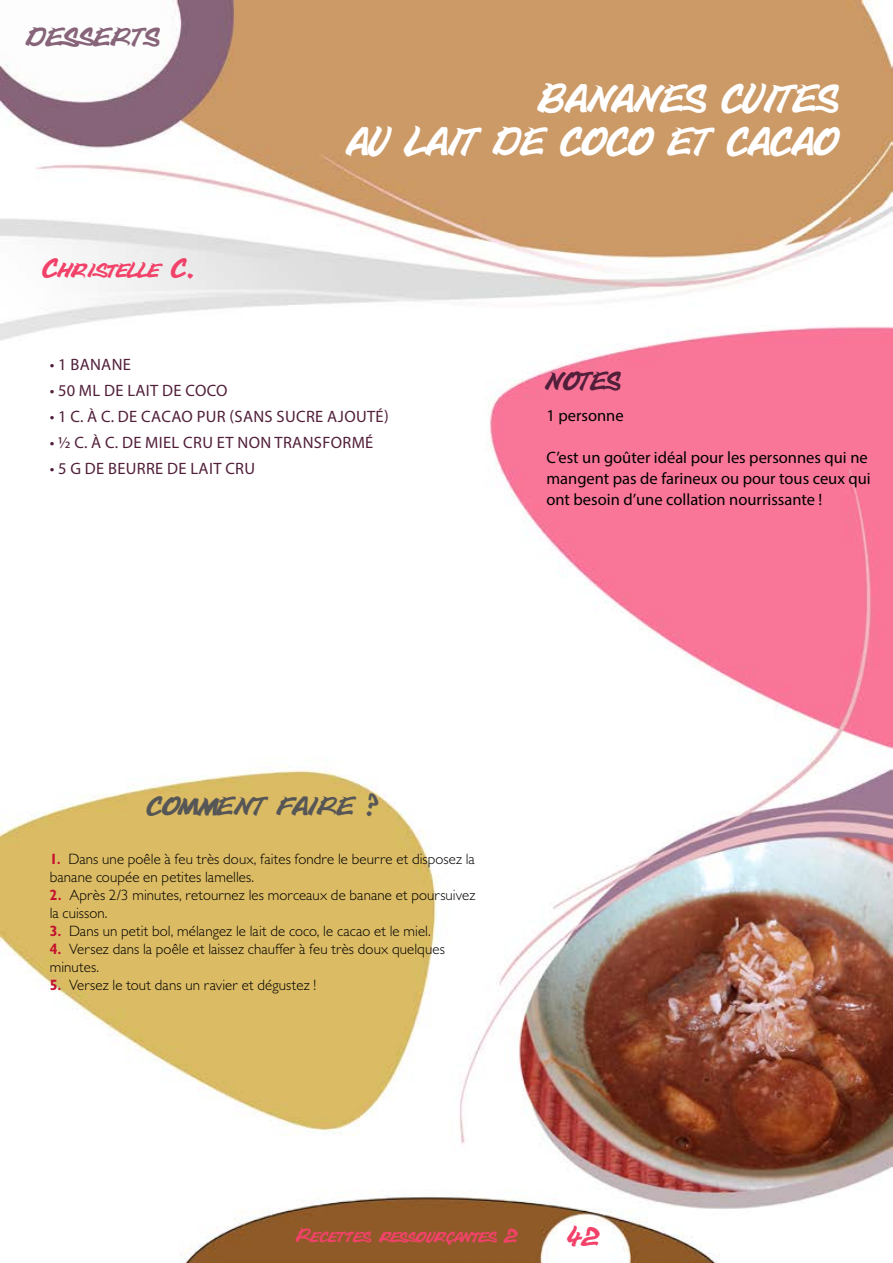
<style>
.page{position:relative;width:893px;height:1263px;background:#fff}
.page>*{position:absolute;margin:0;border:0;box-sizing:border-box;transform-origin:0 0}
.t1{font:36px/43.2px "Bottle Depot";color:#fff;text-align:right;scale:.93 1}
.t2{font:24px "Bottle Depot";color:#565656}
.t3{font:24px "Bottle Depot";color:#876479}
.t4{font:24px "Bottle Depot";color:#f24269}
.t5{font:24px "Bottle Depot";color:#511f3a;scale:.93 1}
.t6{font:18px "Bottle Depot";color:#f24269}
.t7{font:16.5px/21px "Myriad Pro";color:#000}
.t8{font:16.5px "Myriad Pro";color:#511f3a}
.t9{font:300 15px/18px "Gill Sans MT Pro";letter-spacing:.005em;color:#000}
.s1{font-weight:700;font-stretch:condensed;color:#c4122f}
</style>
<div class="page">
<img style="left:0;top:1px;width:893px;height:1262px">
<h2 class="t3" style="left:27px;top:20px;width:135px">DESSERTSESSERTS</h2>
<h2 class="t4" style="left:42px;top:250px;width:154px">Christelle C.</h2>
<h1 class="t1" style="left:347px;top:75px;width:531px">Ba na nes cuites<br>au lait de coco et cacao</h1>
<p class="t8" style="left:50px;top:355px;width:32px">• 1 banane</p>
<p class="t8" style="left:50px;top:380px;width:87px">• 50 mldelait</p>
<p class="t8" style="left:162px;top:380px;width:35px">de coco</p>
<p class="t8" style="left:50px;top:406px;width:103px">• 1 c. à c. de cacao</p>
<p class="t8" style="left:197px;top:406px;width:11px">pur</p>
<p class="t8" style="left:230px;top:406px;width:16px">(sans</p>
<p class="t8" style="left:277px;top:406px;width:11px">sucre</p>
<p class="t8" style="left:327px;top:406px;width:11px">ajout</p>
<p class="t8" style="left:376px;top:406px;width:15px">é)</p>
<p class="t8" style="left:50px;top:432px;width:105px">• ½ c. à c. de miel</p>
<p class="t8" style="left:183px;top:432px;width:11px">cru</p>
<p class="t8" style="left:217px;top:432px;width:33px">et non</p>
<p class="t8" style="left:274px;top:432px;width:11px">transform</p>
<p class="t8" style="left:365px;top:432px;width:10px">é</p>
<p class="t8" style="left:50px;top:458px;width:69px">• 5 gde beurre</p>
<p class="t8" style="left:167px;top:458px;width:32px">de lait</p>
<p class="t8" style="left:225px;top:458px;width:11px">cru</p>
<h2 class="t5" style="left:545px;top:364px;width:99px">NOTESNOTES</h2>
<p class="t7" style="left:546px;top:405px;width:79px">1 personne</p>
<p class="t7" style="left:546px;top:447px;width:326px">C’est un goûter idéal pour les personnes qui ne mangent pas de farineux ou pour tous ceux qui ont besoin d’une collation nourrissante !</p>
<h2 class="t2" style="left:133px;top:788px;width:248px">C MMENT F IRE ??</h2>
<h2 class="t2" style="left:147px;top:788px;width:89px">COMMENT</h2>
<h2 class="t2" style="left:277px;top:788px;width:15px">FAIRE</h2>
<p class="t9" style="left:50px;top:850px;width:427px"><span class="s1">1.</span> Dans une poêle à feu très doux, faites fondre le beurre et disposez la banane coupée en petites lamelles.</p>
<p class="t9" style="left:50px;top:886px;width:427px"><span class="s1">2.</span> Après 2/3 minutes, retournez les morceaux de banane et poursuivez la cuisson.</p>
<p class="t9" style="left:50px;top:922px;width:382px"><span class="s1">3.</span> Dans un petit bol, mélangez le lait de coco, le cacao et le miel.</p>
<p class="t9" style="left:50px;top:940px;width:397px"><span class="s1">4.</span> Versez dans la poêle et laissez chauffer à feu très doux quelques minutes.</p>
<p class="t9" style="left:50px;top:976px;width:268px"><span class="s1">5.</span> Versez le tout dans un ravier et dégustez !</p>
<p class="t6" style="left:296px;top:1222px;width:224px">Recettes ressourçantes 2</p>
<h2 class="t4" style="left:568px;top:1218px;width:34px">42</h2>
<p class="t6" style="left:338px;top:1220px;width:18px">t</p>
<p class="t6" style="left:400px;top:1220px;width:21px">s</p>
</div>
